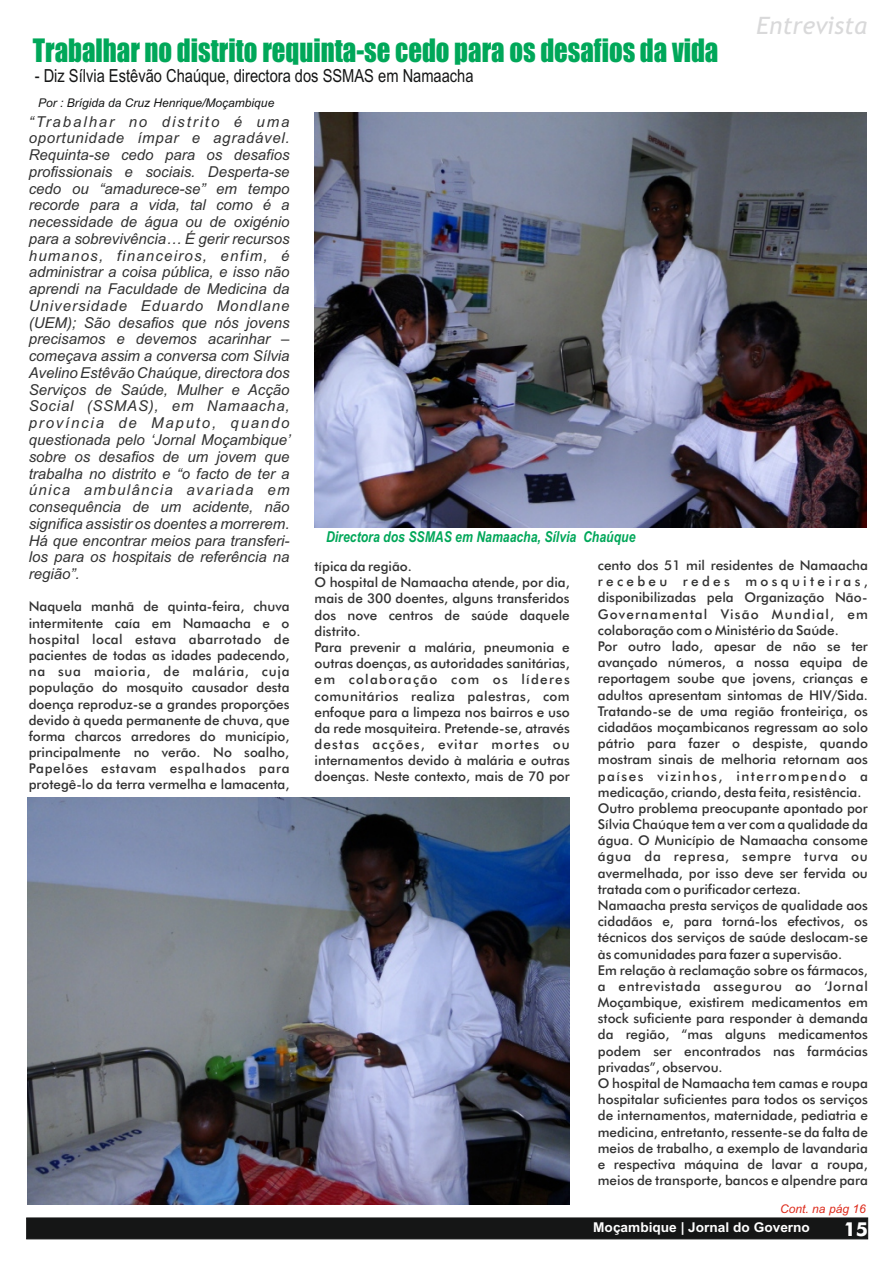
<style>
.page{position:relative;width:893px;height:1263px;background:#fff}
.page>*{position:absolute;margin:0;border:0;box-sizing:border-box;transform-origin:0 0}
.t1{font:29.7px "Impact";color:#00a759;scale:.9 1}
.t2{font:italic 24px "Trebuchet MS";color:#d9d9da}
.t3{font:700 19.2px "Futura BT";color:#fff}
.t4{font:18px "Arial";color:#151616;scale:.82 1}
.t5{font:italic 15px/16.8px "Arial";color:#323232;text-align:justify}
.t6{font:italic 700 15px "Arial";color:#00a759;scale:.82 1}
.t7{font:500 13.5px/16.2px "Futura BT";color:#323232}
.t8{font:700 13.5px "Arial";color:#fff}
.t9{font:italic 12px "Arial";color:#151616}
.t10{font:italic 12px "Arial";color:#dd2b1c}
</style>
<div class="page">
<svg style="left:26px;top:1217px;width:842px;height:23px;background:#1f2020"></svg>
<img style="left:315px;top:113px;width:552px;height:414px">
<img style="left:27px;top:798px;width:542px;height:406px">
<h1 class="t1" style="left:33px;top:38px;width:763px">Trabalhar no distrito requinta-se cedo para os desafios da vida</h1>
<h3 class="t4" style="left:35px;top:69px;width:537px">- Diz Sílvia Estêvão Chaúque, directora dos SSMAS em Namaacha</h3>
<p class="t9" style="left:38px;top:98px;width:238px">Por : Brígida da Cruz Henrique/Moçambique</p>
<h2 class="t2" style="left:756px;top:16px;width:112px">Entrevista</h2>
<p class="t5" style="left:29px;top:114px;width:263px">“Trabalhar no distrito é uma oportunidade ímpar e agradável.<br>Requinta-se cedo para os desafios profissionais e sociais. Desperta-se cedo ou “amadurece-se” em tempo recorde para a vida, tal como é a necessidade de água ou de oxigénio para a sobrevivência… É gerir recursos humanos, financeiros, enfim, é administrar a coisa pública, e isso não aprendi na Faculdade de Medicina da Universidade Eduardo Mondlane (UEM); São desafios que nós jovens precisamos e devemos acarinhar – começava assim a conversa com Sílvia Avelino Estêvão Chaúque, directora dos Serviços de Saúde, Mulher e Acção Social (SSMAS), em Namaacha, província de Maputo, quando questionada pelo ‘Jornal Moçambique’ sobre os desafios de um jovem que trabalha no distrito e “o facto de ter a única ambulância avariada em consequência de um acidente, não significa assistir os doentes a morrerem.<br>Há que encontrar meios para transferi&shy;los para os hospitais de referência na região”.</p>
<p class="t7" style="left:29px;top:600px;width:262px;text-align:justify">Naquela manhã de quinta-feira, chuva intermitente caía em Namaacha e o hospital local estava abarrotado de pacientes de todas as idades padecendo, na sua maioria, de malária, cuja população do mosquito causador desta doença reproduz-se a grandes proporções devido à queda permanente de chuva, que forma charcos arredores do município, principalmente no verão. No soalho, Papelões estavam espalhados para protegê-lo da terra vermelha e lamacenta,</p>
<p class="t6" style="left:326px;top:531px;width:379px">Directora dos SSMAS em Namaacha, Sílvia Chaúque</p>
<p class="t7" style="left:315px;top:559px;width:257px">típica da região.<br>O hospital de Namaacha atende, por dia, mais de 300 doentes, alguns transferidos dos nove centros de saúde daquele distrito.<br>Para prevenir a malária, pneumonia e outras doenças, as autoridades sanitárias, em colaboração com os líderes comunitários realiza palestras, com enfoque para a limpeza nos bairros e uso da rede mosquiteira. Pretende-se, através destas acções, evitar mortes ou internamentos devido à malária e outras doenças. Neste contexto, mais de 70 por</p>
<p class="t7" style="left:598px;top:558px;width:272px">cento dos 51 mil residentes de Namaacha recebeu redes mosquiteiras, disponibilizadas pela Organização Não-Governamental Visão Mundial, em colaboração com o Ministério da Saúde.<br>Por outro lado, apesar de não se ter avançado números, a nossa equipa de reportagem soube que jovens, crianças e adultos apresentam sintomas de HIV/Sida.<br>Tratando-se de uma região fronteiriça, os cidadãos moçambicanos regressam ao solo pátrio para fazer o despiste, quando mostram sinais de melhoria retornam aos países vizinhos, interrompendo a medicação, criando, desta feita, resistência.<br>Outro problema preocupante apontado por Sílvia Chaúque tem a ver com a qualidade da água. O Município de Namaacha consome água da represa, sempre turva ou avermelhada, por isso deve ser fervida ou tratada com o purificador certeza.<br>Namaacha presta serviços de qualidade aos cidadãos e, para torná-los efectivos, os técnicos dos serviços de saúde deslocam-se às comunidades para fazer a supervisão.<br>Em relação à reclamação sobre os fármacos, a entrevistada assegurou ao ‘Jornal Moçambique, existirem medicamentos em stock suficiente para responder à demanda da região, “mas alguns medicamentos podem ser encontrados nas farmácias privadas”, observou.<br>O hospital de Namaacha tem camas e roupa hospitalar suficientes para todos os serviços de internamentos, maternidade, pediatria e medicina, entretanto, ressente-se da falta de meios de trabalho, a exemplo de lavandaria e respectiva máquina de lavar a roupa, meios de transporte, bancos e alpendre para</p>
<p class="t10" style="left:780px;top:1204px;width:87px">Cont. na pág 16</p>
<p class="t8" style="left:593px;top:1222px;width:218px">Moçambique | Jornal do Governo</p>
<h3 class="t3" style="left:844px;top:1221px;width:26px">15</h3>
</div>
